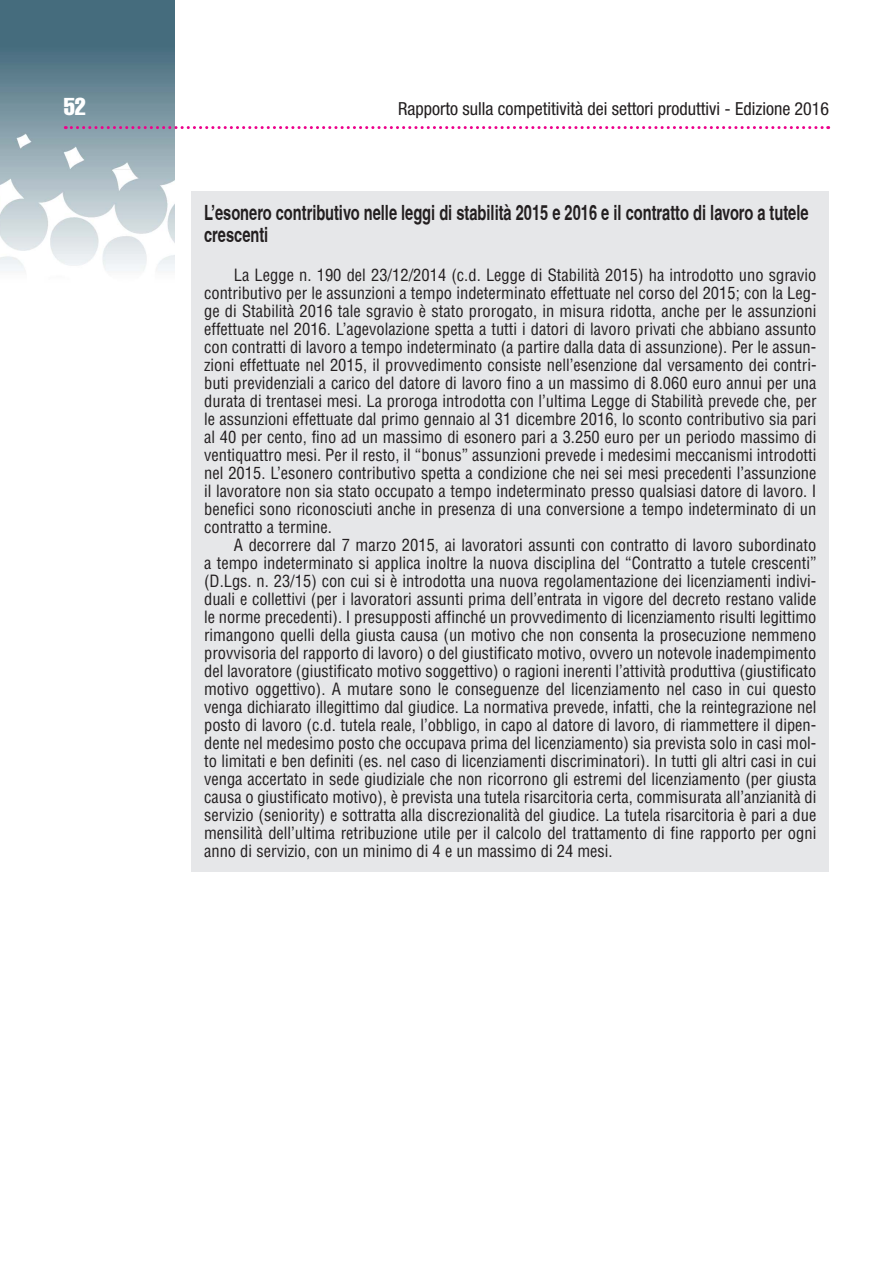
<style>
.page{position:relative;width:893px;height:1263px;background:#fff}
.page>*{position:absolute;margin:0;border:0;box-sizing:border-box;transform-origin:0 0}
.t1{font:24px "Helvetica LT Std Comp";color:#fff}
.t2{font:700 condensed 21px/22.5px "Helvetica";color:#231f20;scale:.85 1}
.t3{font:condensed 18px "Helvetica Neue LT Std";color:#231f20}
.t4{font:condensed 16.5px/18px "Helvetica LT Std";color:#231f20;text-align:justify}
</style>
<div class="page">
<img style="left:0;top:0;width:174px;height:271px">
<svg style="left:65px;top:126px;width:764px;height:3px"></svg>
<div style="left:191px;top:191px;width:638px;height:681px;background:#e6e7e9"></div>
<h1 class="t1" style="left:64px;top:91px;width:24px">52</h1>
<p class="t3" style="left:398px;top:98px;width:433px">Rapporto sulla competitività dei settori produttivi - Edizione 2016</p>
<p class="t2" style="left:204px;top:201px;width:713px">L’esonero contributivo nelle leggi di stabilità 2015 e 2016 e il contratto di lavoro a tutele crescenti</p>
<p class="t4" style="left:204px;top:266px;width:614px;text-indent:30px">La Legge n. 190 del 23/12/2014 (c.d. Legge di Stabilità 2015) ha introdotto uno sgravio contributivo per le assunzioni a tempo indeterminato effettuate nel corso del 2015; con la Leg&shy;ge di Stabilità 2016 tale sgravio è stato prorogato, in misura ridotta, anche per le assunzioni effettuate nel 2016. L’agevolazione spetta a tutti i datori di lavoro privati che abbiano assunto con contratti di lavoro a tempo indeterminato (a partire dalla data di assunzione). Per le assun&shy;zioni effettuate nel 2015, il provvedimento consiste nell’esenzione dal versamento dei contri&shy;buti previdenziali a carico del datore di lavoro fino a un massimo di 8.060 euro annui per una durata di trentasei mesi. La proroga introdotta con l’ultima Legge di Stabilità prevede che, per le assunzioni effettuate dal primo gennaio al 31 dicembre 2016, lo sconto contributivo sia pari al 40 per cento, fino ad un massimo di esonero pari a 3.250 euro per un periodo massimo di ventiquattro mesi. Per il resto, il “bonus” assunzioni prevede i medesimi meccanismi introdotti nel 2015. L’esonero contributivo spetta a condizione che nei sei mesi precedenti l’assunzione il lavoratore non sia stato occupato a tempo indeterminato presso qualsiasi datore di lavoro. I benefici sono riconosciuti anche in presenza di una conversione a tempo indeterminato di un contratto a termine.</p>
<p class="t4" style="left:204px;top:536px;width:614px;text-indent:30px">A decorrere dal 7 marzo 2015, ai lavoratori assunti con contratto di lavoro subordinato a tempo indeterminato si applica inoltre la nuova disciplina del “Contratto a tutele crescenti” (D.Lgs. n. 23/15) con cui si è introdotta una nuova regolamentazione dei licenziamenti indivi&shy;duali e collettivi (per i lavoratori assunti prima dell’entrata in vigore del decreto restano valide le norme precedenti). I presupposti affinché un provvedimento di licenziamento risulti legittimo rimangono quelli della giusta causa (un motivo che non consenta la prosecuzione nemmeno provvisoria del rapporto di lavoro) o del giustificato motivo, ovvero un notevole inadempimento del lavoratore (giustificato motivo soggettivo) o ragioni inerenti l’attività produttiva (giustificato motivo oggettivo). A mutare sono le conseguenze del licenziamento nel caso in cui questo venga dichiarato illegittimo dal giudice. La normativa prevede, infatti, che la reintegrazione nel posto di lavoro (c.d. tutela reale, l’obbligo, in capo al datore di lavoro, di riammettere il dipen&shy;dente nel medesimo posto che occupava prima del licenziamento) sia prevista solo in casi mol&shy;to limitati e ben definiti (es. nel caso di licenziamenti discriminatori). In tutti gli altri casi in cui venga accertato in sede giudiziale che non ricorrono gli estremi del licenziamento (per giusta causa o giustificato motivo), è prevista una tutela risarcitoria certa, commisurata all’anzianità di servizio (seniority) e sottratta alla discrezionalità del giudice. La tutela risarcitoria è pari a due mensilità dell’ultima retribuzione utile per il calcolo del trattamento di fine rapporto per ogni anno di servizio, con un minimo di 4 e un massimo di 24 mesi.</p>
</div>
